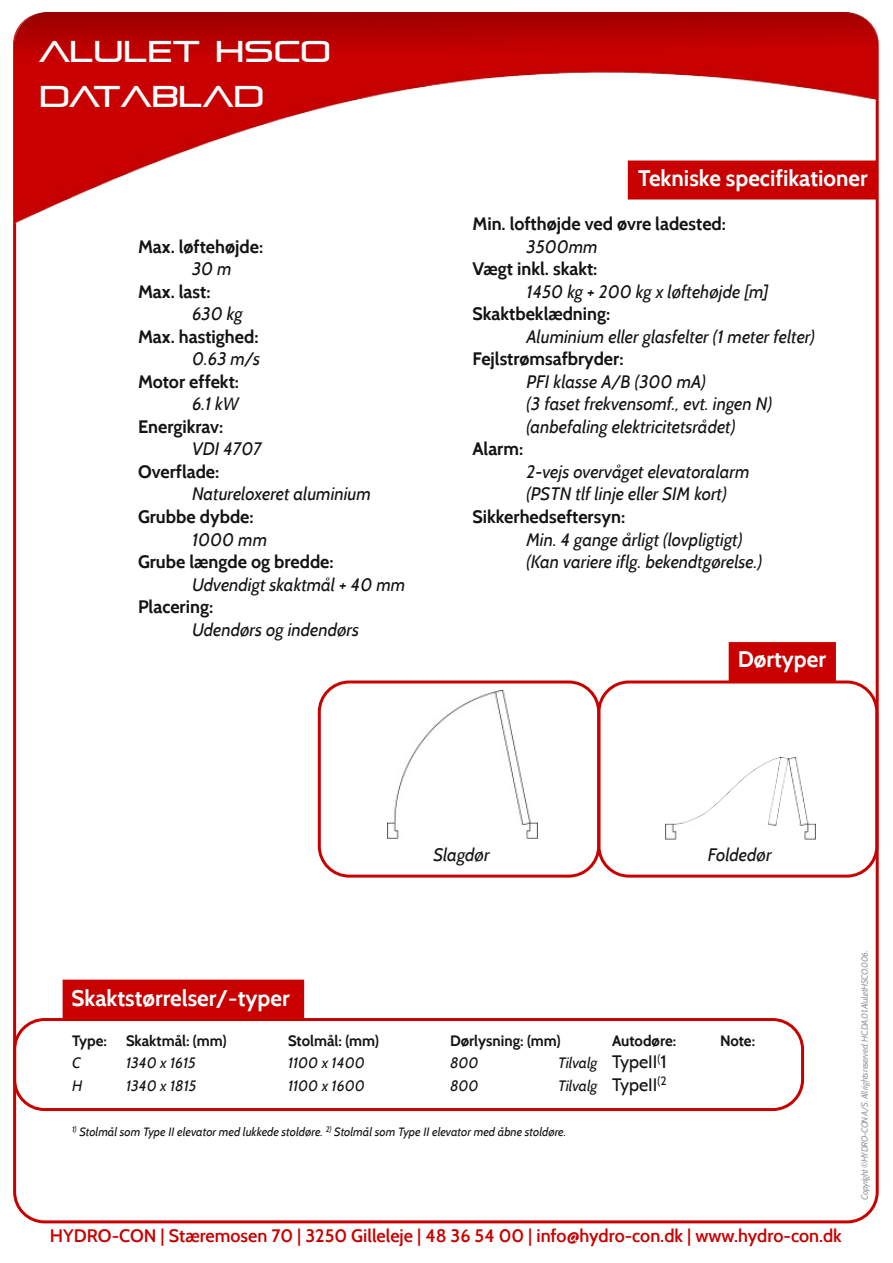
<style>
.page{position:relative;width:893px;height:1263px;background:#fff}
.page>*{position:absolute;margin:0;border:0;box-sizing:border-box;transform-origin:0 0}
.t1{font:30px/45px "Pirulen";color:#fff}
.t2{font:700 22.5px "Cabin";color:#fff}
.t3{font:italic 18px/22.5px "Cabin";color:#161413}
.t4{font:700 18px "Cabin";color:#161413}
.t5{font:600 18px "Cabin";color:#c80000}
.t6{font:italic 15px "Cabin";color:#161413}
.t7{font:700 15px "Cabin";color:#161413}
.t8{font:italic 12px "Cabin";color:#161413}
.t9{font:italic 9px "Cabin";letter-spacing:-.05em;color:#9a9c9e}
.s1{font-style:normal;font-size:18px}
</style>
<div class="page">
<div style="left:63px;top:980px;width:240px;height:38px;background:#c80000"></div>
<img style="left:15px;top:13px;width:862px;height:211px">
<div style="left:13px;top:1018px;width:791px;height:93px;border:3px solid #c80000;border-radius:30px"></div>
<div style="left:729px;top:643px;width:106px;height:37px;background:#c80000"></div>
<div style="left:729px;top:642px;width:107px;height:39px;border:2px solid #c80000"></div>
<div style="left:597px;top:680px;width:281px;height:198px;border:3px solid #c80000;border-radius:30px"></div>
<img style="left:665px;top:757px;width:150px;height:82px">
<div style="left:318px;top:680px;width:282px;height:198px;border:3px solid #c80000;border-radius:30px"></div>
<img style="left:387px;top:690px;width:150px;height:148px">
<h1 class="t1" style="left:39px;top:30px;width:293px">ALULET HSCO<br>DATABLAD</h1>
<p class="t4" style="left:138px;top:236px;width:127px">Max. løftehøjde:</p>
<p class="t3" style="left:192px;top:258px;width:41px">30 m</p>
<p class="t4" style="left:138px;top:281px;width:74px">Max. last:</p>
<p class="t3" style="left:192px;top:303px;width:52px">630 kg</p>
<p class="t4" style="left:138px;top:326px;width:122px">Max. hastighed:</p>
<p class="t3" style="left:192px;top:348px;width:70px">0.63 m/s</p>
<p class="t4" style="left:138px;top:371px;width:103px">Motor effekt:</p>
<p class="t3" style="left:192px;top:393px;width:48px">6.1 kW</p>
<p class="t4" style="left:138px;top:416px;width:87px">Energikrav:</p>
<p class="t3" style="left:192px;top:438px;width:71px">VDI 4707</p>
<p class="t4" style="left:138px;top:461px;width:83px">Overflade:</p>
<p class="t3" style="left:192px;top:483px;width:180px">Natureloxeret aluminium</p>
<p class="t4" style="left:138px;top:506px;width:117px">Grubbe dybde:</p>
<p class="t3" style="left:192px;top:528px;width:77px">1000 mm</p>
<p class="t4" style="left:138px;top:551px;width:197px">Grube længde og bredde:</p>
<p class="t3" style="left:192px;top:573px;width:215px">Udvendigt skaktmål + 40 mm</p>
<p class="t4" style="left:138px;top:596px;width:77px">Placering:</p>
<p class="t3" style="left:192px;top:618px;width:169px">Udendørs og indendørs</p>
<p class="t2" style="left:638px;top:165px;width:231px">Tekniske specifikationer</p>
<p class="t4" style="left:472px;top:213px;width:255px">Min. lofthøjde ved øvre ladested:</p>
<p class="t3" style="left:526px;top:235px;width:73px">3500mm</p>
<p class="t4" style="left:472px;top:258px;width:126px">Vægt inkl. skakt:</p>
<p class="t3" style="left:526px;top:280px;width:243px">1450 kg + 200 kg x løftehøjde [m]</p>
<p class="t4" style="left:472px;top:303px;width:139px">Skaktbeklædning:</p>
<p class="t3" style="left:526px;top:325px;width:290px">Aluminium eller glasfelter (1 meter felter)</p>
<p class="t4" style="left:472px;top:348px;width:153px">Fejlstrømsafbryder:</p>
<p class="t3" style="left:526px;top:370px;width:247px">PFI klasse A/B (300 mA)<br>(3 faset frekvensomf., evt. ingen N) (anbefaling elektricitetsrådet)</p>
<p class="t4" style="left:472px;top:438px;width:52px">Alarm:</p>
<p class="t3" style="left:526px;top:460px;width:224px">2-vejs overvåget elevatoralarm (PSTN tlf linje eller SIM kort)</p>
<p class="t4" style="left:472px;top:506px;width:154px">Sikkerhedseftersyn:</p>
<p class="t3" style="left:526px;top:528px;width:237px">Min. 4 gange årligt (lovpligtigt) (Kan variere iflg. bekendtgørelse.)</p>
<p class="t2" style="left:738px;top:645px;width:90px">Dørtyper</p>
<p class="t3" style="left:434px;top:843px;width:58px">Slagdør</p>
<p class="t3" style="left:708px;top:843px;width:65px">Foldedør</p>
<p class="t2" style="left:72px;top:984px;width:220px">Skaktstørrelser/-typer</p>
<p class="t7" style="left:72px;top:1031px;width:36px">Type:</p>
<p class="t7" style="left:126px;top:1031px;width:102px">Skaktmål: (mm)</p>
<p class="t7" style="left:288px;top:1031px;width:92px">Stolmål: (mm)</p>
<p class="t7" style="left:450px;top:1031px;width:112px">Dørlysning: (mm)</p>
<p class="t7" style="left:612px;top:1031px;width:66px">Autodøre:</p>
<p class="t7" style="left:720px;top:1031px;width:37px">Note:</p>
<p class="t6" style="left:72px;top:1054px;width:10px">C</p>
<p class="t6" style="left:126px;top:1054px;width:71px">1340 x 1615</p>
<p class="t6" style="left:288px;top:1054px;width:78px">1100 x 1400</p>
<p class="t6" style="left:450px;top:1054px;width:30px">800</p>
<p class="t6" style="left:558px;top:1054px;width:110px">Tilvalg <span class="s1">TypeII</span><sup>(</sup><span class="s1">1</span></p>
<p class="t6" style="left:72px;top:1076px;width:12px">H</p>
<p class="t6" style="left:126px;top:1076px;width:72px">1340 x 1815</p>
<p class="t6" style="left:288px;top:1076px;width:78px">1100 x 1600</p>
<p class="t6" style="left:450px;top:1076px;width:30px">800</p>
<p class="t6" style="left:558px;top:1076px;width:110px">Tilvalg <span class="s1">TypeII</span><sup>(2</sup></p>
<p class="t8" style="left:72px;top:1124px;width:496px"><sup>1)</sup> Stolmål som Type II elevator med lukkede stoldøre. <sup>2)</sup> Stolmål som Type II elevator med åbne stoldøre.</p>
<p class="t5" style="left:50px;top:1225px;width:793px">HYDRO-CON | Stæremosen 70 | 3250 Gilleleje | 48 36 54 00 | info@hydro-con.dk | www.hydro-con.dk</p>
<p class="t9" style="left:859px;top:1200px;width:251px;rotate:-90deg">Copyright ©HYDRO-CON A/S. All rights reserved. HC.DA.01.AluLetHSCO.006.</p>
</div>
